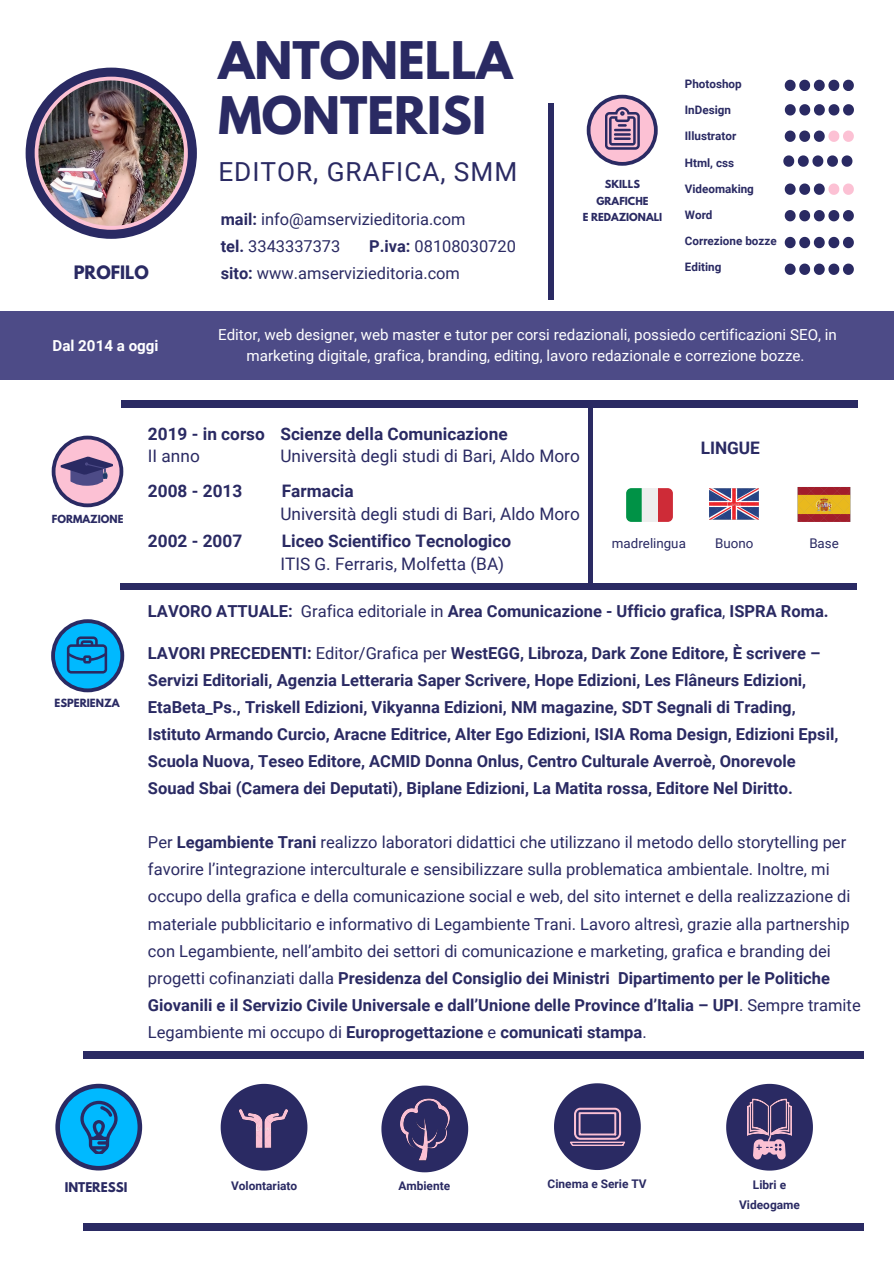
<style>
.page{position:relative;width:894px;height:1264px;background:#fff}
.page>*{position:absolute;margin:0;border:0;box-sizing:border-box;transform-origin:0 0}
.t1{font:700 45.9px/54.4px "League Spartan";color:#2a2a63}
.t2{font:26.25px "Roboto";letter-spacing:.035em;color:#2a2a63}
.t3{font:17.25px "Roboto";color:#2a2a63}
.t4{font:700 17.25px "Roboto";color:#2a2a63}
.t5{font:16.5px/27px "Roboto";color:#2a2a63}
.t6{font:700 16.5px/27px "Roboto";color:#2a2a63}
.t7{font:700 16.5px "Roboto";color:#2a2a63}
.t8{font:16.35px "Roboto";color:#2a2a63}
.t9{font:700 16.35px "League Spartan";color:#2a2a63}
.t10{font:15.15px/20.9px "Roboto";color:#fff;text-align:center}
.t11{font:700 15.15px "Roboto";color:#fff}
.t12{font:13.35px "Roboto";color:#2a2a63}
.t13{font:700 11.85px/19.8px "Roboto";color:#2a2a63;text-align:center}
.t14{font:700 11.85px "League Spartan";color:#2a2a63}
.t15{font:700 11.7px "Roboto";color:#2a2a63}
.t16{font:700 10.05px "League Spartan";color:#2a2a63}
.t17{font:700 9.9px "League Spartan";color:#2a2a63}
.t18{font:700 9.75px/16.4px "League Spartan";color:#2a2a63;text-align:center}
.s1{font-weight:700}
.s2{color:#292962}
.s3{font-weight:400}
.s4{font-weight:400;color:#292962}
.s5{font-style:inherit}
</style>
<div class="page">
<svg style="left:26px;top:68px;width:171px;height:171px"></svg>
<svg style="left:51px;top:619px;width:73px;height:73px"></svg>
<div style="left:548px;top:103px;width:5px;height:196px;background:#2a2a63"></div>
<div style="left:83px;top:1051px;width:781px;height:7px;background:#2a2a63"></div>
<img style="left:38px;top:80px;width:146px;height:146px;border-radius:50%">
<div style="left:0;top:312px;width:893px;height:68px;background:#4d4b87"></div>
<svg style="left:586px;top:95px;width:71px;height:71px"></svg>
<hr style="left:613px;top:133px;width:17px;height:3px;background:#2a2a63">
<hr style="left:613px;top:137px;width:17px;height:3px;background:#2a2a63">
<svg style="left:784px;top:80px;width:69px;height:11px"></svg>
<svg style="left:784px;top:104px;width:69px;height:11px"></svg>
<svg style="left:784px;top:130px;width:69px;height:12px"></svg>
<svg style="left:783px;top:155px;width:68px;height:12px"></svg>
<svg style="left:784px;top:183px;width:69px;height:12px"></svg>
<svg style="left:784px;top:210px;width:69px;height:11px"></svg>
<svg style="left:784px;top:237px;width:69px;height:11px"></svg>
<svg style="left:784px;top:263px;width:69px;height:12px"></svg>
<div style="left:121px;top:400px;width:737px;height:7px;background:#2a2a63"></div>
<div style="left:120px;top:583px;width:737px;height:6px;background:#2a2a63"></div>
<hr style="left:588px;top:407px;width:4px;height:176px;background:#2a2a63">
<svg style="left:657px;top:488px;width:15px;height:34px"></svg>
<svg style="left:626px;top:488px;width:15px;height:34px"></svg>
<div style="left:641px;top:488px;width:16px;height:34px;background:#eee"></div>
<img style="left:709px;top:488px;width:50px;height:32px">
<img style="left:797px;top:487px;width:54px;height:35px">
<svg style="left:52px;top:436px;width:71px;height:71px"></svg>
<svg style="left:55px;top:1083px;width:87px;height:87px"></svg>
<svg style="left:220px;top:1083px;width:87px;height:87px"></svg>
<svg style="left:381px;top:1085px;width:87px;height:87px"></svg>
<svg style="left:554px;top:1083px;width:86px;height:86px"></svg>
<img style="left:233px;top:1098px;width:60px;height:60px">
<img style="left:386px;top:1090px;width:78px;height:77px">
<svg style="left:726px;top:1083px;width:86px;height:87px"></svg>
<img style="left:747px;top:1098px;width:44px;height:37px">
<div style="left:83px;top:1223px;width:781px;height:7px;background:#2a2a63"></div>
<p class="t9" style="left:74px;top:264px;width:76px">PROFILO</p>
<p class="t1" style="left:218px;top:40px;width:295px">ANTONELLA<br>MONTERISI</p>
<p class="t2" style="left:218px;top:156px;width:300px">EDITOR, GRAFICA, SMM</p>
<p class="t8" style="left:220px;top:210px;width:246px"><span class="s1">mail:</span> info@amservizieditoria.com</p>
<p class="t8" style="left:220px;top:237px;width:121px"><span class="s1">tel.</span> 3343337373</p>
<p class="t8" style="left:220px;top:264px;width:241px"><span class="s1">sito:</span> www.amservizieditoria.com</p>
<p class="t8" style="left:369px;top:236px;width:148px"><span class="s1">P.iva:</span> 08108030720</p>
<p class="t18" style="left:596px;top:177px;width:54px">SKILLS<br>GRAFICHE</p>
<p class="t18" style="left:582px;top:210px;width:81px">E REDAZIONALI</p>
<p class="t15" style="left:684px;top:77px;width:58px">Photoshop</p>
<p class="t15" style="left:684px;top:103px;width:48px">InDesign</p>
<p class="t15" style="left:684px;top:130px;width:53px">Illustrator</p>
<p class="t15" style="left:684px;top:156px;width:51px">Html, css</p>
<p class="t15" style="left:684px;top:182px;width:71px">Videomaking</p>
<p class="t15" style="left:684px;top:208px;width:29px">Word</p>
<p class="t15" style="left:684px;top:234px;width:93px">Correzione bozze</p>
<p class="t15" style="left:684px;top:260px;width:38px">Editing</p>
<p class="t11" style="left:52px;top:337px;width:108px">Dal 2014 a oggi</p>
<p class="t10" style="left:218px;top:325px;width:620px">Editor, web designer, web master e tutor per corsi redazionali, possiedo certificazioni SEO, in marketing digitale, grafica, branding, editing, lavoro redazionale e correzione bozze.</p>
<p class="t17" style="left:52px;top:514px;width:73px">FORMAZIONE</p>
<p class="t16" style="left:55px;top:698px;width:66px">ESPERIENZA</p>
<p class="t4" style="left:148px;top:423px;width:118px">2019 - in corso</p>
<p class="t4" style="left:280px;top:423px;width:229px">Scienze della Comunicazione</p>
<p class="t3" style="left:148px;top:446px;width:53px">II anno</p>
<p class="t3" style="left:280px;top:446px;width:301px">Università degli studi di Bari, Aldo Moro</p>
<p class="t4" style="left:148px;top:480px;width:96px">2008 - 2013</p>
<p class="t4" style="left:148px;top:531px;width:96px">2002 - 2007</p>
<p class="t4" style="left:282px;top:480px;width:73px">Farmacia</p>
<p class="t3" style="left:280px;top:503px;width:301px">Università degli studi di Bari, Aldo Moro</p>
<p class="t4" style="left:282px;top:531px;width:231px">Liceo Scientifico Tecnologico</p>
<p class="t3" style="left:280px;top:554px;width:225px">ITIS G. Ferraris, Molfetta (BA)</p>
<p class="t4" style="left:700px;top:438px;width:61px">LINGUE</p>
<p class="t12" style="left:611px;top:535px;width:75px">madrelingua</p>
<p class="t12" style="left:715px;top:535px;width:40px">Buono</p>
<p class="t12" style="left:809px;top:535px;width:31px">Base</p>
<p class="t7" style="left:148px;top:602px;width:682px"><span class="s2">LAVORO ATTUALE</span>: <span class="s3">Grafica editoriale in</span> Area Comunicazione - Ufficio grafica<span class="s4">,</span> ISPRA Roma.</p>
<p class="t6" style="left:148px;top:640px;width:691px"><span class="s2">LAVORI PRECEDENTI</span><span class="s5">:</span> <span class="s3">Editor</span><span class="s4">/</span><span class="s3">Grafica per</span> <span class="s5">WestEGG, Libroza, Dark Zone Editore, È scrivere – Servizi Editoriali, Agenzia Letteraria Saper Scrivere, Hope Edizioni, Les Flâneurs Edizioni, EtaBeta_Ps.,</span> Triskell Edizioni, Vikyanna Edizioni, NM magazine, SDT Segnali di Trading, Istituto Armando Curcio, Aracne Editrice, Alter Ego Edizioni, ISIA Roma Design, Edizioni Epsil, Scuola Nuova, Teseo Editore, ACMID Donna Onlus, Centro Culturale Averroè, Onorevole Souad Sbai (Camera dei Deputati), Biplane Edizioni, La Matita rossa, Editore Nel Diritto.</p>
<p class="t5" style="left:148px;top:829px;width:714px">Per <span class="s1">Legambiente Trani</span> realizzo laboratori didattici che utilizzano il metodo dello storytelling per favorire l’integrazione interculturale e sensibilizzare sulla problematica ambientale. Inoltre, mi occupo della grafica e della comunicazione social e web, del sito internet e della realizzazione di materiale pubblicitario e informativo di Legambiente Trani. Lavoro altresì, grazie alla partnership con Legambiente, nell’ambito dei settori di comunicazione e marketing, grafica e branding dei progetti cofinanziati dalla <span class="s1">Presidenza del Consiglio dei Ministri Dipartimento per le Politiche Giovanili e il Servizio Civile Universale e dall’Unione delle Province d’Italia – UPI</span>. Sempre tramite Legambiente mi occupo di <span class="s1">Europrogettazione</span> e <span class="s1">comunicati stampa</span>.</p>
<p class="t14" style="left:65px;top:1181px;width:64px">INTERESSI</p>
<p class="t13" style="left:231px;top:1175px;width:68px">Volontariato</p>
<p class="t13" style="left:398px;top:1175px;width:53px">Ambiente</p>
<p class="t13" style="left:547px;top:1173px;width:100px">Cinema e Serie TV</p>
<p class="t13" style="left:739px;top:1174px;width:62px">Libri e<br>Videogame</p>
</div>
